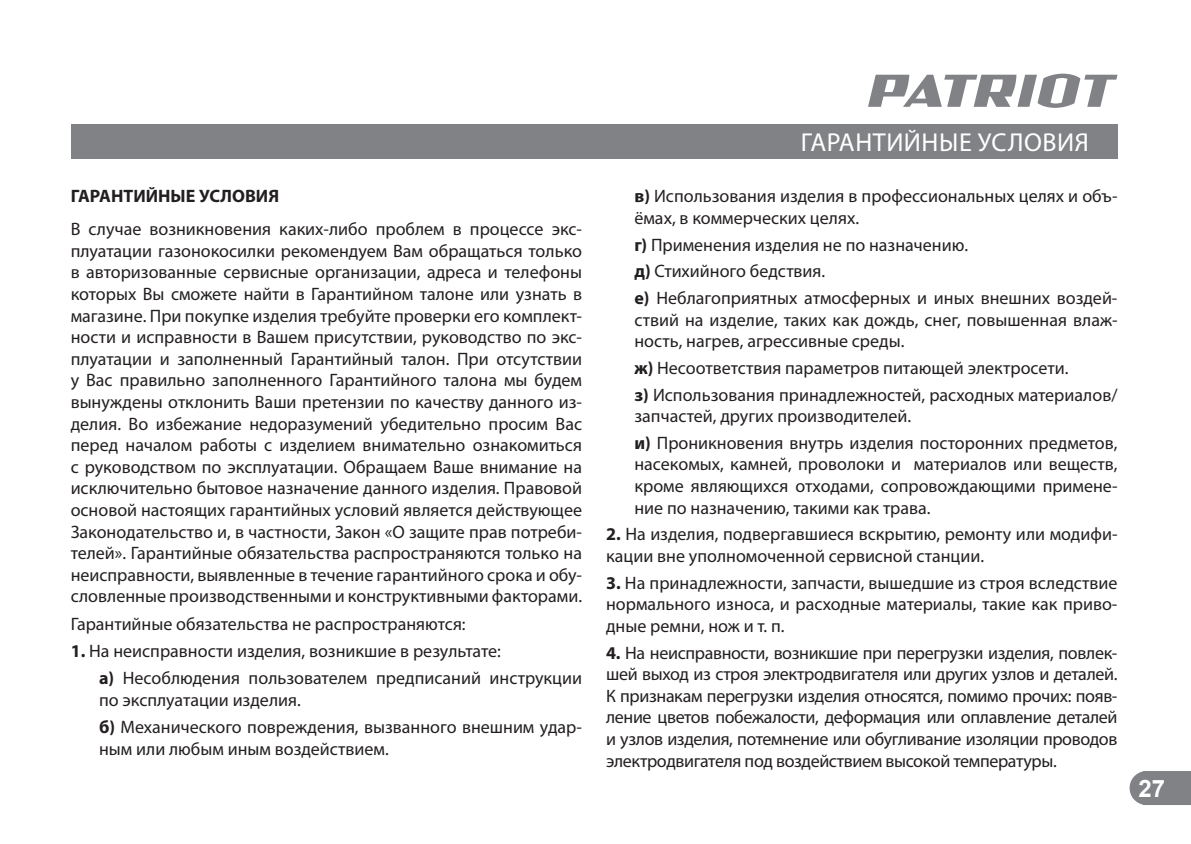
<style>
.page{position:relative;width:1191px;height:844px;background:#fff}
.page>*{position:absolute;margin:0;border:0;box-sizing:border-box;transform-origin:0 0}
.t1{font:26px "Myriad Pro";letter-spacing:.02em;color:#fff}
.t2{font:700 24px "Arial";color:#fff}
.t3{font:18px/21.6px "Myriad Pro";color:#231f20}
.t4{font:700 18px "Myriad Pro";color:#231f20}
.s1{font-weight:700}
</style>
<div class="page">
<svg style="left:1129px;top:771px;width:62px;height:34px;background:#888a8d"></svg>
<svg style="left:868px;top:74px;width:249px;height:34px"></svg>
<div style="left:71px;top:124px;width:1046px;height:34px;background:#808285"></div>
<p class="t4" style="left:71px;top:187px;width:210px">ГАРАНТИЙНЫЕ УСЛОВИЯ</p>
<p class="t3" style="left:71px;top:219px;width:513px;text-align:justify">В случае возникновения каких-либо проблем в процессе экс&shy;плуатации газонокосилки рекомендуем Вам обращаться только в авторизованные сервисные организации, адреса и телефоны которых Вы сможете найти в Гарантийном талоне или узнать в магазине. При покупке изделия требуйте проверки его комплект&shy;ности и исправности в Вашем присутствии, руководство по экс&shy;плуатации и заполненный Гарантийный талон. При отсутствии у Вас правильно заполненного Гарантийного талона мы будем вынуждены отклонить Ваши претензии по качеству данного из&shy;делия. Во избежание недоразумений убедительно просим Вас перед началом работы с изделием внимательно ознакомиться с руководством по эксплуатации. Обращаем Ваше внимание на исключительно бытовое назначение данного изделия. Правовой основой настоящих гарантийных условий является действующее Законодательство и, в частности, Закон «О защите прав потреби&shy;телей». Гарантийные обязательства распространяются только на неисправности, выявленные в течение гарантийного срока и обу&shy;словленные производственными и конструктивными факторами.</p>
<p class="t3" style="left:71px;top:613px;width:396px">Гарантийные обязательства не распространяются:</p>
<p class="t3" style="left:99px;top:638px;width:484px;line-height:27.2px;text-indent:-28px"><span class="s1">1.</span> На неисправности изделия, возникшие в результате:<br><span class="s1">a)</span> Несоблюдения пользователем предписаний инструкции</p>
<p class="t3" style="left:99px;top:687px;width:484px;line-height:27.2px">по эксплуатации изделия.<br><span class="s1">б)</span> Механического повреждения, вызванного внешним удар-</p>
<p class="t3" style="left:99px;top:738px;width:291px">ным или любым иным воздействием.</p>
<h1 class="t1" style="left:800px;top:129px;width:290px">ГАРАНТИЙНЫЕ УСЛОВИЯ</h1>
<p class="t3" style="left:634px;top:186px;width:484px"><span class="s1">в)</span> Использования изделия в профессиональных целях и объ&shy;ёмах, в коммерческих целях.</p>
<p class="t3" style="left:634px;top:232px;width:484px;line-height:26.6px"><span class="s1">г)</span> Применения изделия не по назначению.<br><span class="s1">д)</span> Стихийного бедствия.<br><span class="s1">е)</span> Неблагоприятных атмосферных и иных внешних воздей-</p>
<p class="t3" style="left:634px;top:309px;width:484px">ствий на изделие, таких как дождь, снег, повышенная влаж&shy;ность, нагрев, агрессивные среды.</p>
<p class="t3" style="left:634px;top:355px;width:484px;line-height:26.6px"><span class="s1">ж)</span> Несоответствия параметров питающей электросети.<br><span class="s1">з)</span> Использования принадлежностей, расходных материалов/</p>
<p class="t3" style="left:634px;top:403px;width:484px;line-height:26.6px">запчастей, других производителей.<br><span class="s1">и)</span> Проникновения внутрь изделия посторонних предметов,</p>
<p class="t3" style="left:634px;top:454px;width:484px;text-align:justify">насекомых, камней, проволоки и материалов или веществ, кроме являющихся отходами, сопровождающими примене&shy;ние по назначению, такими как трава.</p>
<p class="t3" style="left:606px;top:524px;width:513px"><span class="s1">2.</span> На изделия, подвергавшиеся вскрытию, ремонту или модифи&shy;кации вне уполномоченной сервисной станции.</p>
<p class="t3" style="left:606px;top:572px;width:513px;text-align:justify"><span class="s1">3.</span> На принадлежности, запчасти, вышедшие из строя вследствие нормального износа, и расходные материалы, такие как приво&shy;дные ремни, нож и т. п.</p>
<p class="t3" style="left:606px;top:642px;width:513px;text-align:justify"><span class="s1">4.</span> На неисправности, возникшие при перегрузки изделия, повлек&shy;шей выход из строя электродвигателя или других узлов и деталей.<br>К признакам перегрузки изделия относятся, помимо прочих: появ&shy;ление цветов побежалости, деформация или оплавление деталей и узлов изделия, потемнение или обугливание изоляции проводов электродвигателя под воздействием высокой температуры.</p>
<h2 class="t2" style="left:1138px;top:774px;width:28px">27</h2>
</div>
